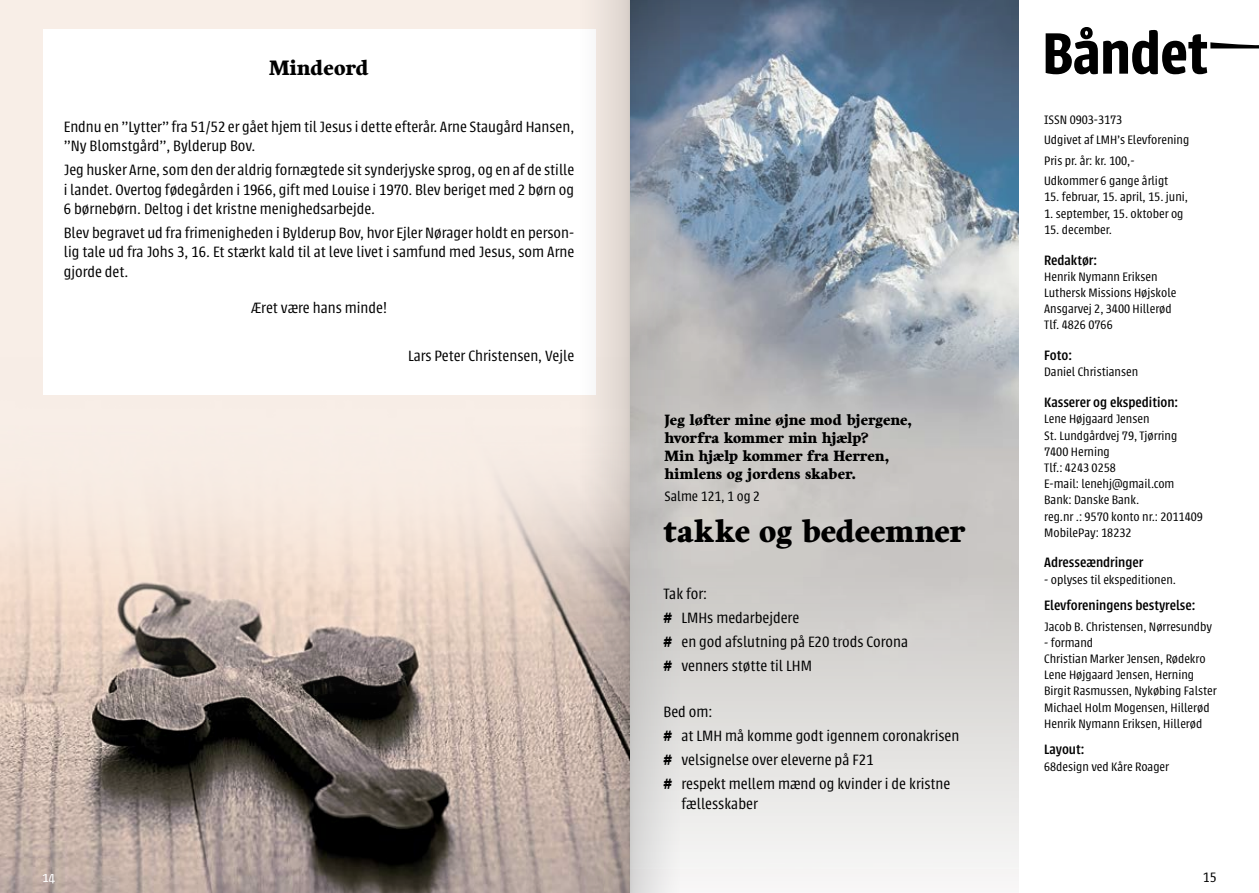
<style>
.page{position:relative;width:1259px;height:893px;background:#fff}
.page>*{position:absolute;margin:0;border:0;box-sizing:border-box;transform-origin:0 0}
.t1{font:600 64.2px "Urbana";letter-spacing:-.01em;color:#000}
.t2{font:900 31.5px "Harfang";letter-spacing:-.005em;color:#000}
.t3{font:900 21px "Harfang";letter-spacing:-.005em;color:#000}
.t4{font:300 16.5px/24px "Urbana";color:#000}
.t5{font:900 15px/18px "Harfang";letter-spacing:-.005em;color:#000}
.t6{font:500 15px "Urbana";color:#000}
.t7{font:300 15px "Urbana";color:#000}
.t8{font:300 15px "Urbana";color:#fff}
.t9{font:300 13.5px/16.2px "Urbana";color:#000}
.s1{font-family:"Harfang";font-weight:900;font-size:15px}
</style>
<div class="page">
<svg style="left:1210px;top:42px;width:49px;height:6px"></svg>
<div style="left:629px;top:0;width:389px;height:893px;background:#f3f3f2"></div>
<img style="left:679px;top:0;width:339px;height:816px">
<div style="left:0;top:0;width:629px;height:893px;background:#f8eee7"></div>
<img style="left:0;top:484px;width:579px;height:409px">
<div style="left:43px;top:30px;width:552px;height:365px;background:#fff"></div>
<svg style="left:629px;top:0;width:50px;height:893px;background:#b1b4b8"></svg>
<svg style="left:579px;top:0;width:50px;height:893px"></svg>
<p class="t3" style="left:269px;top:55px;width:101px">Mindeord</p>
<p class="t4" style="left:64px;top:117px;width:512px;line-height:19.5px">Endnu en ”Lytter” fra 51/52 er gået hjem til Jesus i dette efterår. Arne Staugård Hansen, ”Ny Blomstgård”, Bylderup Bov.</p>
<p class="t4" style="left:64px;top:160px;width:512px;line-height:19.5px;text-align:justify">Jeg husker Arne, som den der aldrig fornægtede sit synderjyske sprog, og en af de stille i landet. Overtog fødegården i 1966, gift med Louise i 1970. Blev beriget med 2 børn og 6 børnebørn. Deltog i det kristne menighedsarbejde.</p>
<p class="t4" style="left:64px;top:223px;width:512px;line-height:19.5px;text-align:justify">Blev begravet ud fra frimenigheden i Bylderup Bov, hvor Ejler Nørager holdt en person&shy;lig tale ud fra Johs 3, 16. Et stærkt kald til at leve livet i samfund med Jesus, som Arne gjorde det.</p>
<p class="t4" style="left:251px;top:296px;width:137px">Æret være hans minde!</p>
<p class="t4" style="left:408px;top:344px;width:168px">Lars Peter Christensen, Vejle</p>
<p class="t5" style="left:664px;top:411px;width:249px">Jeg løfter mine øjne mod bjergene, hvorfra kommer min hjælp?<br>Min hjælp kommer fra Herren, himlens og jordens skaber.</p>
<p class="t7" style="left:664px;top:488px;width:97px">Salme 121, 1 og 2</p>
<h2 class="t2" style="left:663px;top:512px;width:303px">takke og bedeemner</h2>
<p class="t4" style="left:663px;top:582px;width:246px">Tak for:<br><span class="s1">#</span> LMHs medarbejdere<br><span class="s1">#</span> en god afslutning på E20 trods Corona <span class="s1">#</span> venners støtte til LHM</p>
<p class="t4" style="left:663px;top:700px;width:297px">Bed om:<br><span class="s1">#</span> at LMH må komme godt igennem coronakrisen <span class="s1">#</span> velsignelse over eleverne på F21<br><span class="s1">#</span> respekt mellem mænd og kvinder i de kristne</p>
<p class="t4" style="left:681px;top:792px;width:78px">fællesskaber</p>
<h1 class="t1" style="left:1042px;top:17px;width:167px">Båndet</h1>
<p class="t9" style="left:1044px;top:109px;width:147px;line-height:20.4px">ISSN 0903-3173<br>Udgivet af LMH’s Elevforening<br>Pris pr. år: kr. 100,-<br>Udkommer 6 gange årligt</p>
<p class="t9" style="left:1044px;top:189px;width:145px">15. februar, 15. april, 15. juni,</p>
<p class="t9" style="left:1044px;top:205px;width:141px">1. september, 15. oktober og</p>
<p class="t9" style="left:1044px;top:222px;width:69px">15. december.</p>
<p class="t6" style="left:1044px;top:252px;width:54px">Redaktør:</p>
<p class="t9" style="left:1044px;top:268px;width:134px">Henrik Nymann Eriksen<br>Luthersk Missions Højskole<br>Ansgarvej 2, 3400 Hillerød<br>Tlf. 4826 0766</p>
<p class="t6" style="left:1044px;top:347px;width:29px">Foto:</p>
<p class="t9" style="left:1044px;top:364px;width:95px">Daniel Christiansen</p>
<p class="t6" style="left:1044px;top:394px;width:135px">Kasserer og ekspedition:</p>
<p class="t9" style="left:1044px;top:411px;width:160px">Lene Højgaard Jensen<br>St. Lundgårdvej 79, Tjørring<br>7400 Herning<br>Tlf.: 4243 0258<br>E-mail: lenehj@gmail.com<br>Bank: Danske Bank.<br>reg.nr .: 9570 konto nr.: 2011409<br>MobilePay: 18232</p>
<p class="t6" style="left:1044px;top:554px;width:100px">Adresseændringer</p>
<p class="t9" style="left:1044px;top:571px;width:133px">- oplyses til ekspeditionen.</p>
<p class="t6" style="left:1044px;top:597px;width:153px">Elevforeningens bestyrelse:</p>
<p class="t9" style="left:1044px;top:618px;width:169px">Jacob B. Christensen, Nørresundby</p>
<p class="t9" style="left:1044px;top:634px;width:174px">- formand<br>Christian Marker Jensen, Rødekro<br>Lene Højgaard Jensen, Herning<br>Birgit Rasmussen, Nykøbing Falster<br>Michael Holm Mogensen, Hillerød<br>Henrik Nymann Eriksen, Hillerød</p>
<p class="t6" style="left:1044px;top:741px;width:42px">Layout:</p>
<p class="t9" style="left:1044px;top:758px;width:126px">68design ved Kåre Roager</p>
<p class="t8" style="left:43px;top:869px;width:14px">14</p>
<p class="t7" style="left:1203px;top:869px;width:15px">15</p>
</div>
